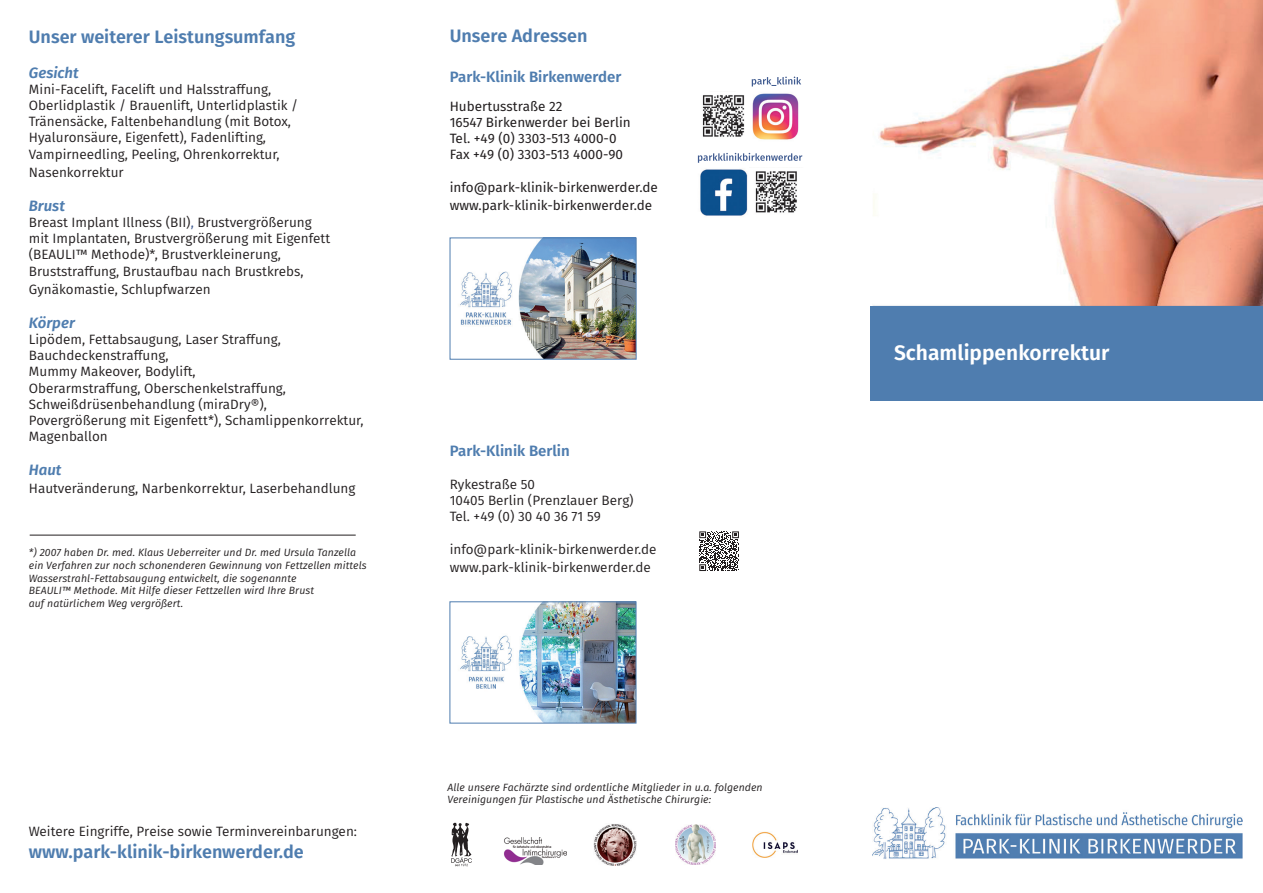
<style>
.page{position:relative;width:1263px;height:893px;background:#fff}
.page>*{position:absolute;margin:0;border:0;box-sizing:border-box;transform-origin:0 0}
.t1{font:600 21px "Fira Sans";color:#fff}
.t2{font:600 18px "Fira Sans";color:#4f7daf}
.t3{font:600 15px "Fira Sans";color:#4f7daf}
.t4{font:italic 600 15px "Fira Sans";color:#4f7daf}
.t5{font:13.5px/16.2px "Fira Sans";color:#231f20}
.t6{font:13.5px/16.2px "Fira Sans";color:#231f20}
.t7{font:italic 10.5px/12.6px "Fira Sans";letter-spacing:.005em;color:#231f20}
.s1{color:#405b90}
</style>
<div class="page">
<img style="left:873px;top:0;width:390px;height:306px">
<div style="left:871px;top:306px;width:392px;height:95px;background:#4f7daf"></div>
<img style="left:872px;top:808px;width:370px;height:51px">
<img style="left:451px;top:822px;width:21px;height:45px">
<img style="left:504px;top:837px;width:62px;height:27px">
<img style="left:593px;top:824px;width:43px;height:41px">
<img style="left:676px;top:824px;width:39px;height:40px">
<img style="left:752px;top:831px;width:45px;height:26px">
<svg style="left:699px;top:531px;width:40px;height:40px"></svg>
<img style="left:700px;top:169px;width:97px;height:47px">
<svg style="left:698px;top:153px;width:104px;height:10px"></svg>
<img style="left:702px;top:93px;width:97px;height:47px">
<svg style="left:752px;top:77px;width:49px;height:10px"></svg>
<img style="left:460px;top:240px;width:174px;height:117px">
<div style="left:450px;top:238px;width:186px;height:121px;border:1px solid #4f7daf"></div>
<img style="left:460px;top:604px;width:174px;height:117px">
<div style="left:450px;top:602px;width:186px;height:121px;border:1px solid #4f7daf"></div>
<hr style="left:30px;top:535px;width:326px;height:1px;background:#231f20">
<h2 class="t2" style="left:29px;top:22px;width:268px">Unser weiterer Leistungsumfang</h2>
<p class="t4" style="left:29px;top:60px;width:51px">Gesicht</p>
<p class="t5" style="left:29px;top:81px;width:271px">Mini-Facelift, Facelift und Halsstraffung, Oberlidplastik / Brauenlift, Unterlidplastik / Tränensäcke, Faltenbehandlung (mit Botox, Hyaluronsäure, Eigenfett), Fadenlifting, Vampirneedling, Peeling, Ohrenkorrektur,</p>
<p class="t5" style="left:29px;top:163px;width:96px">Nasenkorrektur</p>
<p class="t4" style="left:29px;top:193px;width:38px">Brust</p>
<p class="t5" style="left:29px;top:214px;width:303px">Breast Implant Illness (BII)<span class="s1">,</span> Brustvergrößerung mit Implantaten, Brustvergrößerung mit Eigenfett (BEAULI™ Methode)*, Brustverkleinerung, Bruststraffung, Brustaufbau nach Brustkrebs,</p>
<p class="t5" style="left:29px;top:280px;width:183px">Gynäkomastie, Schlupfwarzen</p>
<p class="t4" style="left:29px;top:310px;width:47px">Körper</p>
<p class="t5" style="left:29px;top:331px;width:336px">Lipödem, Fettabsaugung, Laser Straffung, Bauchdeckenstraffung,<br>Mummy Makeover, Bodylift,<br>Oberarmstraffung, Oberschenkelstraffung, Schweißdrüsenbehandlung (miraDry®), Povergrößerung mit Eigenfett*), Schamlippenkorrektur, Magenballon</p>
<p class="t4" style="left:29px;top:458px;width:34px">Haut</p>
<p class="t5" style="left:29px;top:480px;width:328px">Hautveränderung, Narbenkorrektur, Laserbehandlung</p>
<p class="t7" style="left:29px;top:546px;width:339px">*) 2007 haben Dr. med. Klaus Ueberreiter und Dr. med Ursula Tanzella ein Verfahren zur noch schonenderen Gewinnung von Fettzellen mittels Wasserstrahl-Fettabsaugung entwickelt, die sogenannte<br>BEAULI™ Methode. Mit Hilfe dieser Fettzellen wird Ihre Brust<br>auf natürlichem Weg vergrößert.</p>
<p class="t5" style="left:29px;top:823px;width:330px">Weitere Eingriffe, Preise sowie Terminvereinbarungen:</p>
<h2 class="t2" style="left:29px;top:837px;width:276px">www.park-klinik-birkenwerder.de</h2>
<h2 class="t2" style="left:450px;top:21px;width:139px">Unsere Adressen</h2>
<p class="t3" style="left:450px;top:64px;width:173px">Park-Klinik Birkenwerder</p>
<p class="t6" style="left:450px;top:97px;width:182px">Hubertusstraße 22<br>16547 Birkenwerder bei Berlin<br>Tel. +49 (0) 3303-513 4000-0<br>Fax +49 (0) 3303-513 4000-90</p>
<p class="t6" style="left:450px;top:178px;width:210px;line-height:18px">info@park-klinik-birkenwerder.de www.park-klinik-birkenwerder.de</p>
<p class="t3" style="left:450px;top:439px;width:122px">Park-Klinik Berlin</p>
<p class="t5" style="left:450px;top:476px;width:185px">Rykestraße 50<br>10405 Berlin (Prenzlauer Berg)<br>Tel. +49 (0) 30 40 36 71 59</p>
<p class="t5" style="left:450px;top:539px;width:208px;line-height:18px">info@park-klinik-birkenwerder.de www.park-klinik-birkenwerder.de</p>
<p class="t7" style="left:448px;top:780px;width:317px">Alle unsere Fachärzte sind ordentliche Mitglieder in u.a. folgenden<br>Vereinigungen für Plastische und Ästhetische Chirurgie:</p>
<h1 class="t1" style="left:894px;top:336px;width:217px">Schamlippenkorrektur</h1>
</div>
